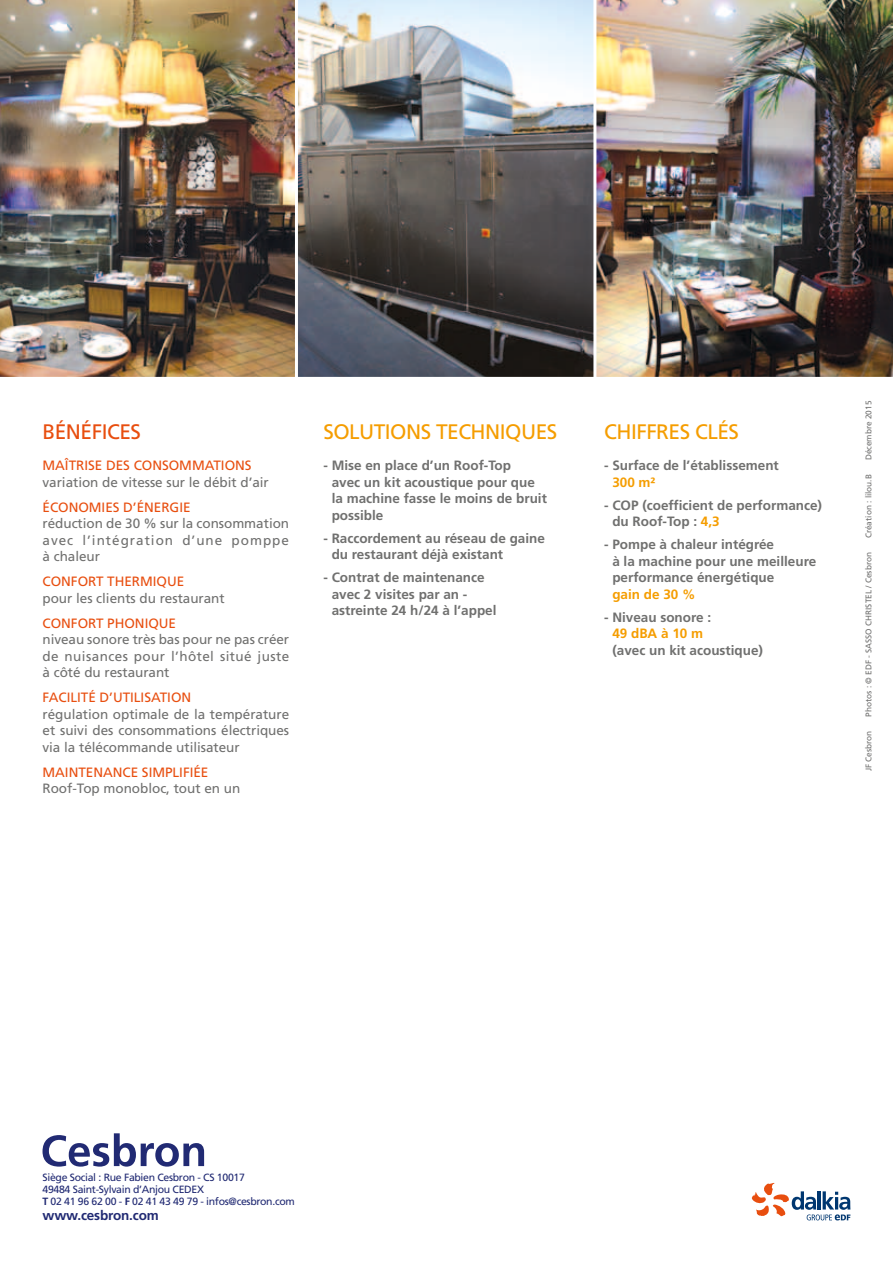
<style>
.page{position:relative;width:893px;height:1263px;background:#fff}
.page>*{position:absolute;margin:0;border:0;box-sizing:border-box;transform-origin:0 0}
.t1{font:21px "Frutiger LT Pro";letter-spacing:-.025em;color:#f59d00}
.t2{font:21px "Frutiger LT Pro";letter-spacing:-.025em;color:#e84e0f}
.t3{font:700 13.5px/16.5px "Frutiger LT Std";color:#70706f}
.t4{font:13.5px/16.5px "Frutiger LT Pro";color:#70706f;text-align:justify}
.t5{font:13.5px "Frutiger LT Pro";color:#e84e0f}
.t6{font:700 13.5px "Frutiger LT Std";color:#f59d00}
.t7{font:700 13.5px "Frutiger LT Std";letter-spacing:-.01em;color:#212a73}
.t8{font:10.5px/12px "Frutiger LT Pro";letter-spacing:-.03em;color:#212a73}
.t9{font:8.25px "Frutiger LT Pro";color:#70706f}
.s1{color:#f59d00}
.s2{font-family:"Frutiger LT Std";font-weight:700}
</style>
<div class="page">
<svg style="left:43px;top:1133px;width:161px;height:33px"></svg>
<svg style="left:752px;top:1183px;width:98px;height:37px"></svg>
<img style="left:0;top:0;width:893px;height:377px">
<hr style="left:593px;top:0;width:3px;height:378px;background:#fff">
<hr style="left:295px;top:0;width:3px;height:378px;background:#fff">
<h1 class="t2" style="left:43px;top:419px;width:100px">Bénéfices</h1>
<h1 class="t1" style="left:323px;top:419px;width:235px">Solutions Techniques</h1>
<p class="t5" style="left:43px;top:458px;width:211px">Maîtrise des consommations</p>
<p class="t4" style="left:43px;top:474px;width:228px">variation de vitesse sur le débit d’air</p>
<p class="t5" style="left:43px;top:499px;width:150px">Économies d’énergie</p>
<p class="t4" style="left:43px;top:515px;width:248px">réduction de 30 % sur la consommation avec l’intégration d’une pomppe à chaleur</p>
<p class="t5" style="left:43px;top:574px;width:143px">Confort thermique</p>
<p class="t4" style="left:43px;top:590px;width:184px">pour les clients du restaurant</p>
<p class="t5" style="left:43px;top:615px;width:135px">Confort phonique</p>
<p class="t4" style="left:43px;top:631px;width:248px">niveau sonore très bas pour ne pas créer de nuisances pour l’hôtel situé juste à côté du restaurant</p>
<p class="t5" style="left:43px;top:690px;width:150px">Facilité d’utilisation</p>
<p class="t4" style="left:43px;top:706px;width:248px">régulation optimale de la température et suivi des consommations électriques via la télécommande utilisateur</p>
<p class="t5" style="left:43px;top:764px;width:167px">Maintenance simplifiée</p>
<p class="t4" style="left:43px;top:780px;width:199px">Roof-Top monobloc, tout en un</p>
<p class="t3" style="left:332px;top:458px;width:217px;text-indent:-8px">- M ise en place d’un Roof-Top<br>avec un kit acoustique pour que la machine fasse le moins de bruit possible</p>
<p class="t3" style="left:332px;top:530px;width:215px;text-indent:-8px">- Raccordement au réseau de gaine du restaurant déjà existant</p>
<p class="t3" style="left:332px;top:569px;width:166px;text-indent:-8px">- Contrat de maintenance avec 2 visites par an - astreinte 24 h/24 à l’appel</p>
<h1 class="t1" style="left:604px;top:419px;width:136px">Chiffres clés</h1>
<p class="t3" style="left:604px;top:458px;width:176px">- Surface de l’établissement</p>
<p class="t6" style="left:612px;top:474px;width:45px">300 m²</p>
<p class="t3" style="left:612px;top:497px;width:211px;text-indent:-8px">- COP (coefficient de performance) du Roof-Top : <span class="s1">4,3</span></p>
<p class="t3" style="left:612px;top:536px;width:205px;text-indent:-8px">- Pompe à chaleur intégrée<br>à la machine pour une meilleure performance énergétique</p>
<p class="t6" style="left:612px;top:586px;width:85px">gain de 30 %</p>
<p class="t3" style="left:604px;top:609px;width:109px">- N iveau sonore :</p>
<p class="t6" style="left:612px;top:625px;width:92px">49 dBA à 10 m</p>
<p class="t3" style="left:612px;top:642px;width:152px">(avec un kit acoustique)</p>
<p class="t9" style="left:864px;top:460px;width:61px;rotate:-90deg">Décembre 2015</p>
<p class="t9" style="left:864px;top:538px;width:64px;rotate:-90deg">Création : lilou.B</p>
<p class="t9" style="left:864px;top:717px;width:166px;rotate:-90deg">Photos : © EDF - SASSO CHRISTEL / Cesbron</p>
<p class="t9" style="left:864px;top:771px;width:42px;rotate:-90deg">JF Cesbron</p>
<p class="t8" style="left:43px;top:1172px;width:204px">Siège Social : Rue Fabien Cesbron - CS 10017<br>49484 Saint-Sylvain d’Anjou CEDE</p>
<p class="t8" style="left:43px;top:1184px;width:254px;text-indent:154px">X<br><span class="s2">T</span> 02 41 96 62 00 - <span class="s2">F</span> 02 41 43 49 79 - infos@cesbron.com</p>
<p class="t7" style="left:43px;top:1208px;width:118px">www.cesbron.com</p>
</div>
